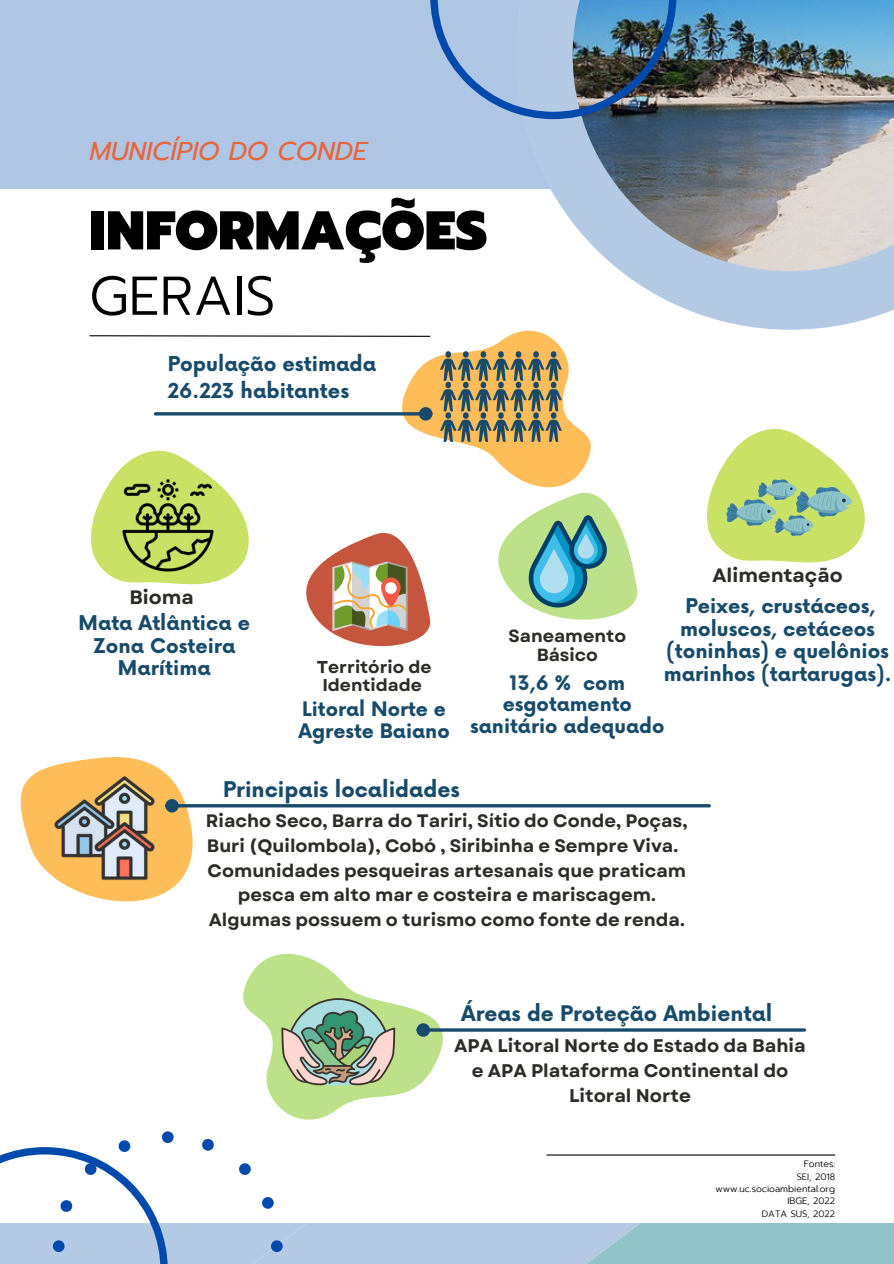
<style>
.page{position:relative;width:894px;height:1264px;background:#fff}
.page>*{position:absolute;margin:0;border:0;box-sizing:border-box;transform-origin:0 0}
.t1{font:900 54.6px "Prompt";color:#000}
.t2{font:300 54.6px "Prompt";color:#000}
.t3{font:italic 25.65px "Prompt";color:#e86539}
.t4{font:700 21.15px "Now";color:#184b6b}
.t5{font:700 21px "Now";color:#184b6b}
.t6{font:700 20.1px/27.5px "Now";color:#184b6b}
.t7{font:700 19.8px/22.5px "Now";color:#184b6b;text-align:center}
.t8{font:700 19.5px/21.3px "Now";color:#184b6b;text-align:center}
.t9{font:700 19.35px "Garet";color:#2b2d27}
.t10{font:700 18.3px/24.8px "Garet";color:#2b2d27;text-align:center}
.t11{font:700 18px/24.8px "Garet";color:#2b2d27;text-align:center}
.t12{font:700 17.55px/18.9px "Garet";color:#2b2d27;text-align:center}
.t13{font:700 17.1px/18px "Garet";color:#2b2d27;text-align:center}
.t14{font:300 9.15px "Prompt";color:#000}
</style>
<div class="page">
<div style="left:0;top:0;width:893px;height:189px;background:#aec5e4"></div>
<svg style="left:243px;top:953px;width:253px;height:167px"></svg>
<svg style="left:550px;top:119px;width:343px;height:211px;fill:#b4cae4"></svg>
<img style="left:572px;top:0;width:321px;height:271px">
<img style="left:430px;top:0;width:246px;height:119px">
<svg style="left:89px;top:335px;width:262px;height:2px"></svg>
<svg style="left:0;top:1131px;width:893px;height:132px"></svg>
<svg style="left:351px;top:267px;width:299px;height:211px"></svg>
<svg style="left:440px;top:351px;width:86px;height:30px"></svg>
<hr style="left:155px;top:412px;width:264px;height:3px;background:#184b6b">
<div style="left:420px;top:409px;width:10px;height:10px;background:#184b6b;border-radius:50%"></div>
<div style="left:419px;top:407px;width:13px;height:13px;border:3px solid #184b6b;border-radius:50%"></div>
<svg style="left:91px;top:450px;width:158px;height:135px"></svg>
<img style="left:121px;top:478px;width:94px;height:94px">
<svg style="left:20px;top:757px;width:230px;height:145px"></svg>
<hr style="left:179px;top:804px;width:530px;height:3px;background:#184b6b">
<div style="left:167px;top:800px;width:10px;height:10px;background:#184b6b;border-radius:50%"></div>
<div style="left:165px;top:799px;width:14px;height:13px;border:3px solid #184b6b;border-radius:50%"></div>
<hr style="left:430px;top:1028px;width:374px;height:3px;background:#184b6b">
<div style="left:418px;top:1024px;width:10px;height:11px;background:#184b6b;border-radius:50%"></div>
<div style="left:416px;top:1023px;width:14px;height:13px;border:3px solid #184b6b;border-radius:50%"></div>
<img style="left:36px;top:759px;width:137px;height:137px">
<svg style="left:306px;top:532px;width:125px;height:115px"></svg>
<svg style="left:381px;top:577px;width:19px;height:29px"></svg>
<div style="left:385px;top:582px;width:11px;height:12px;background:#fff;border-radius:50%"></div>
<svg style="left:281px;top:998px;width:114px;height:87px"></svg>
<svg style="left:498px;top:478px;width:140px;height:142px"></svg>
<svg style="left:707px;top:428px;width:158px;height:135px"></svg>
<p class="t3" style="left:89px;top:132px;width:279px">MUNICÍPIO DO CONDE</p>
<p class="t1" style="left:89px;top:190px;width:399px">INFORMAÇÕES</p>
<p class="t2" style="left:89px;top:255px;width:187px">GERAIS</p>
<p class="t6" style="left:168px;top:351px;width:210px">População estimada<br>26.223 habitantes</p>
<p class="t9" style="left:129px;top:583px;width:66px">Bioma</p>
<p class="t7" style="left:79px;top:613px;width:173px">Mata Atlântica e<br>Zona Costeira<br>Marítima</p>
<p class="t13" style="left:316px;top:657px;width:116px">Território de<br>Identidade</p>
<h5 class="t8" style="left:298px;top:700px;width:153px;text-align:left">Litoral Norte e<br>Agreste Baiano</h5>
<h4 class="t9" style="left:712px;top:561px;width:132px">Alimentação</h4>
<h5 class="t7" style="left:663px;top:596px;width:229px">Peixes, crustáceos, moluscos, cetáceos (toninhas) e quelônios marinhos (tartarugas).</h5>
<p class="t12" style="left:508px;top:626px;width:119px">Saneamento<br>Básico</p>
<p class="t8" style="left:470px;top:673px;width:196px">13,6 % com esgotamento sanitário adequado</p>
<p class="t4" style="left:223px;top:778px;width:238px">Principais localidades</p>
<h2 class="t11" style="left:206px;top:808px;width:483px">Riacho Seco, Barra do Tariri, Sítio do Conde, Poças, Buri (Quilombola), Cobó , Siribinha e Sempre Viva.<br>Comunidades pesqueiras artesanais que praticam pesca em alto mar e costeira e mariscagem.<br>Algumas possuem o turismo como fonte de renda.</h2>
<p class="t5" style="left:461px;top:1002px;width:312px">Áreas de Proteção Ambiental</p>
<p class="t10" style="left:454px;top:1033px;width:353px">APA Litoral Norte do Estado da Bahia e APA Plataforma Continental do<br>Litoral Norte</p>
<h5 class="t14" style="left:803px;top:1157px;width:33px">Fontes:</h5>
<h4 class="t14" style="left:796px;top:1169px;width:40px">SEI, 2018</h4>
<h3 class="t14" style="left:715px;top:1181px;width:121px">www.uc.socioambiental.org</h3>
<h4 class="t14" style="left:787px;top:1194px;width:49px">IBGE, 2022</h4>
<h4 class="t14" style="left:761px;top:1206px;width:75px">DATA SUS, 2022</h4>
</div>
